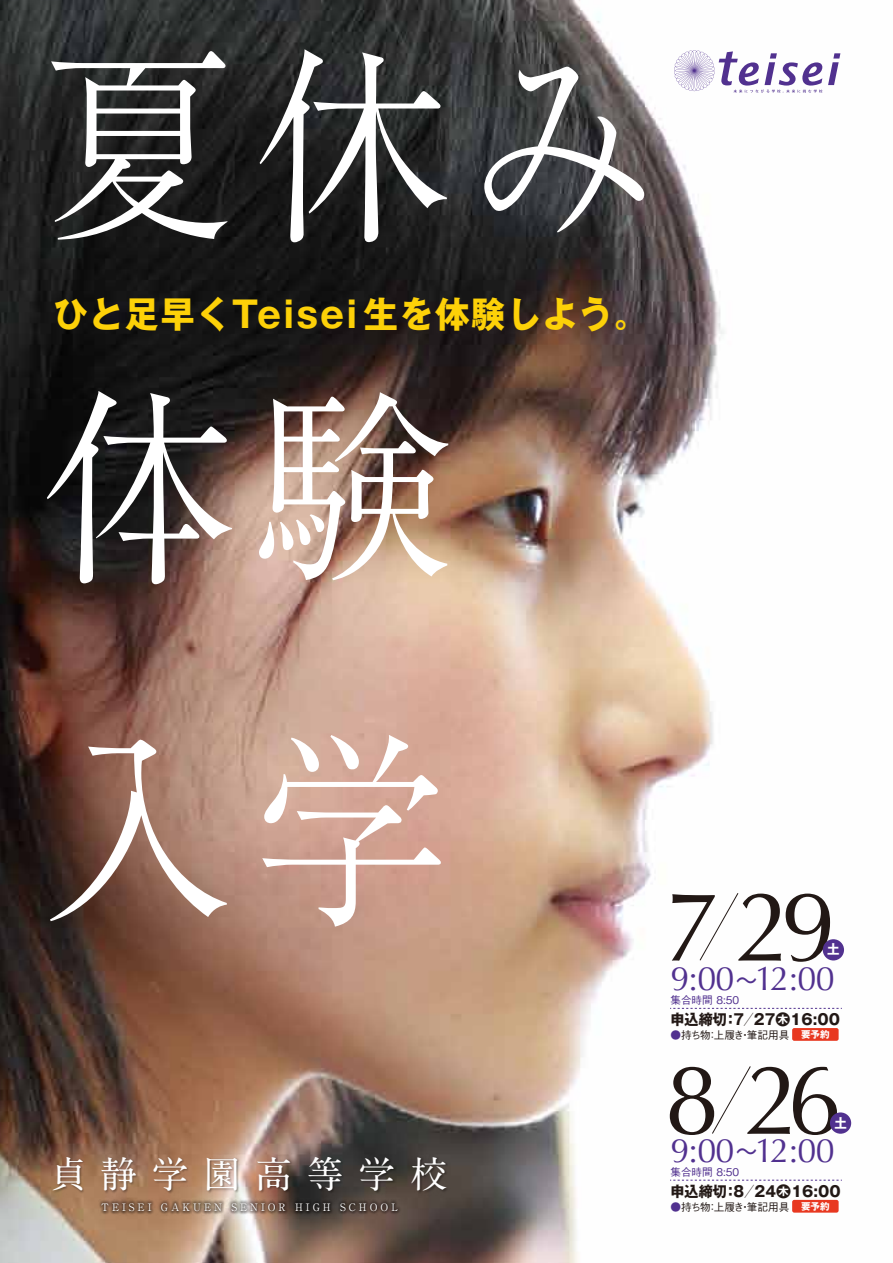
<style>
.page{position:relative;width:893px;height:1263px;background:#fff}
.page>*{position:absolute;margin:0;border:0;box-sizing:border-box;transform-origin:0 0}
.t1{font:300 209.4px/341.2px "Ryumin Pro";letter-spacing:.09em;color:#fff;scale:.93 1}
.t2{font:99.45px "Optima";color:#221815}
.t3{font:700 36.9px "A1 Mincho Std";letter-spacing:.4em;color:#fff}
.t4{font:700 36.15px "Gothic MB101 Pro";letter-spacing:.04em;color:#fdd108;scale:.95 1}
.t5{font:34.05px "Optima";letter-spacing:-.02em;color:#51318f}
.t6{font:700 14.85px "Gothic MB101 Pro";color:#221815;scale:.95 1}
.t7{font:700 13.05px "Gothic MB101 Pro";color:#fff;scale:.95 1}
.t8{font:500 10.65px "Gothic BBB Pro";color:#221815}
.t9{font:500 10.65px "Gothic BBB Pro";color:#51318f}
.t10{font:700 10.2px "A1 Mincho Std";letter-spacing:.295em;color:#fff}
.s1{font-family:"Gothic MB101 Pro";font-size:25.5px}
.s2{color:#51318f}
.s3{font-family:"Gothic MB101 Pro";font-weight:700;font-size:9.6px;color:#fff}
</style>
<div class="page">
<img style="left:0;top:0;width:852px;height:1263px">
<svg style="left:828px;top:53px;width:12px;height:32px"></svg>
<svg style="left:674px;top:50px;width:148px;height:43px"></svg>
<img style="left:50px;top:1154px;width:415px;height:43px">
<img style="left:97px;top:1199px;width:307px;height:17px">
<img style="left:99px;top:1199px;width:305px;height:16px">
<div style="left:823px;top:939px;width:21px;height:21px;background:#51318f;border-radius:50%"></div>
<svg style="left:699px;top:893px;width:39px;height:68px"></svg>
<svg style="left:670px;top:1008px;width:172px;height:1px"></svg>
<div style="left:792px;top:1028px;width:47px;height:13px;background:#e83820;border-radius:2px"></div>
<div style="left:830px;top:1112px;width:21px;height:22px;background:#51318f;border-radius:50%"></div>
<svg style="left:712px;top:1066px;width:39px;height:68px"></svg>
<svg style="left:670px;top:1180px;width:172px;height:1px"></svg>
<div style="left:792px;top:1200px;width:47px;height:12px;background:#e83820;border-radius:2px"></div>
<h1 class="t1" style="left:41px;top:-39px;width:667px">夏休み体験入学</h1>
<h3 class="t4" style="left:54px;top:284px;width:627px">ひと足早くTeisei 生を体験しよう。</h3>
<h3 class="t3" style="left:50px;top:1144px;width:399px">貞静学園高等学校</h3>
<p class="t10" style="left:101px;top:1199px;width:298px">TEISEI GAKUEN SENIOR HIGH SCHOOL</p>
<h2 class="t2" style="left:664px;top:869px;width:173px">7 29</h2>
<p class="t7" style="left:827px;top:938px;width:14px">土</p>
<h3 class="t5" style="left:670px;top:959px;width:166px">9:00<span class="s1">～</span>12:00</h3>
<p class="t9" style="left:670px;top:991px;width:70px">集合時間 8:50</p>
<h3 class="t6" style="left:670px;top:1007px;width:180px">申込締切：7／27木16:00</h3>
<p class="t8" style="left:670px;top:1026px;width:161px"><span class="s2">●</span>持ち物：上履き・筆記用具 <span class="s3">要予約</span></p>
<h2 class="t2" style="left:664px;top:1042px;width:179px">8 26</h2>
<p class="t7" style="left:834px;top:1112px;width:14px">土</p>
<h3 class="t5" style="left:670px;top:1131px;width:166px">9:00<span class="s1">～</span>12:00</h3>
<p class="t9" style="left:670px;top:1163px;width:70px">集合時間 8:50</p>
<h3 class="t6" style="left:670px;top:1179px;width:181px">申込締切：8／24木16:00</h3>
<p class="t8" style="left:670px;top:1198px;width:161px"><span class="s2">●</span>持ち物：上履き・筆記用具 <span class="s3">要予約</span></p>
</div>
